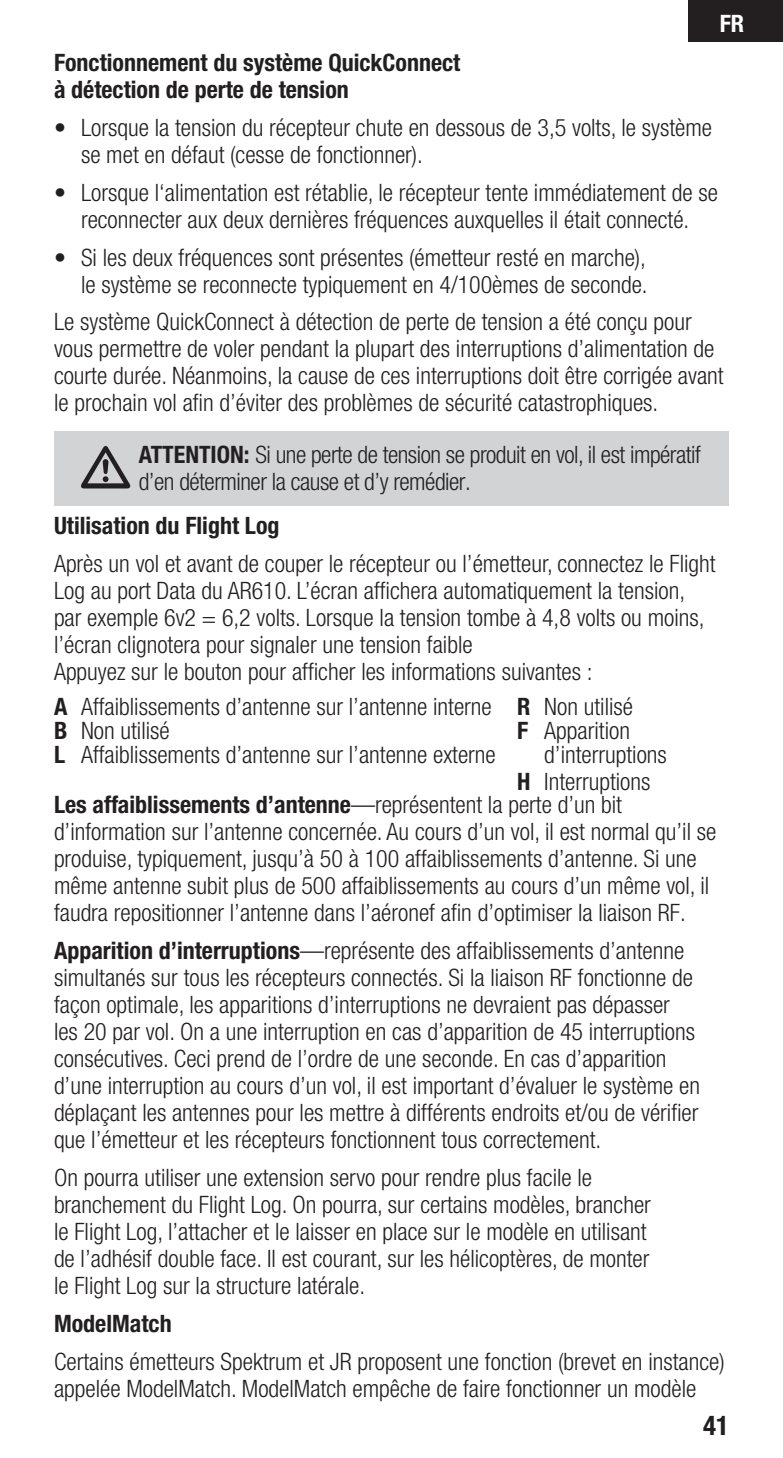
<style>
.page{position:relative;width:783px;height:1458px;background:#fff}
.page>*{position:absolute;margin:0;border:0;box-sizing:border-box;transform-origin:0 0}
.t1{font:700 condensed 27px "Helvetica Neue LT Std";color:#231f20}
.t2{font:300 condensed 24px/27px "Helvetica Neue LT Std";color:#231f20}
.t3{font:700 condensed 24px/27px "Helvetica Neue LT Std";color:#231f20}
.t4{font:300 condensed 24px/27px "Helvetica Neue LT Std";letter-spacing:-.02em;color:#231f20}
.t5{font:700 condensed 24px "Helvetica Neue LT Std";color:#fff}
.s1{font-weight:700}
</style>
<div class="page">
<div style="left:689px;top:0;width:94px;height:42px;background:#231f20"></div>
<div style="left:54px;top:431px;width:675px;height:74px;background:#d1d3d4"></div>
<svg style="left:81px;top:446px;width:49px;height:42px"></svg>
<p class="t5" style="left:720px;top:9px;width:26px">FR</p>
<p class="t3" style="left:54px;top:49px;width:408px">Fonctionnement du système QuickConnect à détection de perte de tension</p>
<p class="t2" style="left:81px;top:114px;width:633px;text-indent:-27px">• Lorsque la tension du récepteur chute en dessous de 3,5 volts, le système se met en défaut (cesse de fonctionner).</p>
<p class="t2" style="left:54px;top:179px;width:665px;text-align:center">• Lorsque l‘alimentation est rétablie, le récepteur tente immédiatement de se reconnecter aux deux dernières fréquences auxquelles il était connecté.</p>
<p class="t2" style="left:54px;top:243px;width:595px;text-align:right">• Si les deux fréquences sont présentes (émetteur resté en marche), le système se reconnecte typiquement en 4/100èmes de seconde.</p>
<p class="t2" style="left:54px;top:308px;width:671px">Le système QuickConnect à détection de perte de tension a été conçu pour vous permettre de voler pendant la plupart des interruptions d’alimentation de courte durée. Néanmoins, la cause de ces interruptions doit être corrigée avant le prochain vol afin d’éviter des problèmes de sécurité catastrophiques.</p>
<p class="t4" style="left:139px;top:440px;width:564px"><span class="s1">ATTENTION:</span> Si une perte de tension se produit en vol, il est impératif d’en déterminer la cause et d’y remédier.</p>
<p class="t3" style="left:54px;top:512px;width:227px">Utilisation du Flight Log</p>
<p class="t2" style="left:54px;top:550px;width:663px">Après un vol et avant de couper le récepteur ou l’émetteur, connectez le Flight Log au port Data du AR610. L’écran affichera automatiquement la tension, par exemple 6v2 = 6,2 volts. Lorsque la tension tombe à 4,8 volts ou moins, l’écran clignotera pour signaler une tension faible<br>Appuyez sur le bouton pour afficher les informations suivantes :</p>
<p class="t2" style="left:54px;top:694px;width:443px;line-height:24px"><span class="s1">A</span> Affaiblissements d’antenne sur l’antenne interne<br><span class="s1">B</span> Non utilisé<br><span class="s1">L</span> Affaiblissements d’antenne sur l’antenne externe</p>
<p class="t2" style="left:517px;top:693px;width:117px"><span class="s1">R</span> Non utilisé</p>
<p class="t2" style="left:517px;top:717px;width:114px"><span class="s1">F</span> Apparition</p>
<p class="t2" style="left:544px;top:741px;width:124px">d’interruptions</p>
<p class="t2" style="left:54px;top:769px;width:598px;line-height:23.7px;text-indent:463px"><span class="s1">H</span> Interruptions<br><span class="s1">Les affaiblissements d’antenne</span>—représentent la perte d’un bit</p>
<p class="t2" style="left:54px;top:818px;width:664px">d’information sur l’antenne concernée. Au cours d’un vol, il est normal qu’il se produise, typiquement, jusqu’à 50 à 100 affaiblissements d’antenne. Si une même antenne subit plus de 500 affaiblissements au cours d’un même vol, il faudra repositionner l’antenne dans l’aéronef afin d’optimiser la liaison RF.</p>
<p class="t2" style="left:54px;top:937px;width:648px"><span class="s1">Apparition d’interruptions</span>—représente des affaiblissements d’antenne simultanés sur tous les récepteurs connectés. Si la liaison RF fonctionne de façon optimale, les apparitions d’interruptions ne devraient pas dépasser<br>les 20 par vol. On a une interruption en cas d’apparition de 45 interruptions consécutives. Ceci prend de l’ordre de une seconde. En cas d’apparition d’une interruption au cours d’un vol, il est important d’évaluer le système en déplaçant les antennes pour les mettre à différents endroits et/ou de vérifier que l’émetteur et les récepteurs fonctionnent tous correctement.</p>
<p class="t2" style="left:54px;top:1164px;width:598px">On pourra utiliser une extension servo pour rendre plus facile le branchement du Flight Log. On pourra, sur certains modèles, brancher le Flight Log, l’attacher et le laisser en place sur le modèle en utilisant de l’adhésif double face. Il est courant, sur les hélicoptères, de monter le Flight Log sur la structure latérale.</p>
<p class="t3" style="left:54px;top:1309px;width:119px">ModelMatch</p>
<p class="t2" style="left:54px;top:1347px;width:672px">Certains émetteurs Spektrum et JR proposent une fonction (brevet en instance) appelée ModelMatch. ModelMatch empêche de faire fonctionner un modèle</p>
<p class="t1" style="left:703px;top:1410px;width:27px">41</p>
</div>
